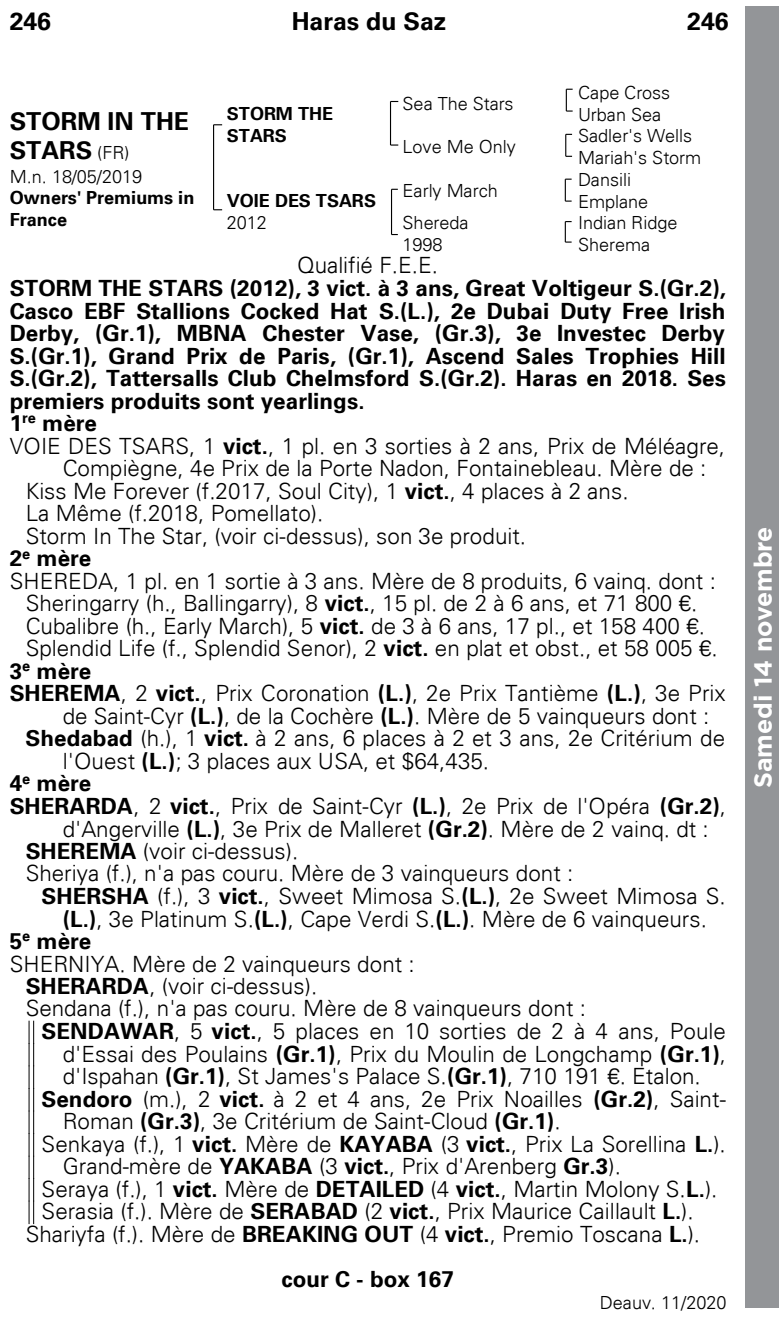
<style>
.page{position:relative;width:779px;height:1321px;background:#fff}
.page>*{position:absolute;margin:0;border:0;box-sizing:border-box;transform-origin:0 0}
.t1{font:700 24.75px/29.5px "Univers 65";color:#000}
.t2{font:700 24.75px "Gotham";color:#fff}
.t3{font:300 22.5px/22.5px "Univers 45";color:#000}
.t4{font:700 22.5px/22.5px "Univers 65";color:#000}
.t5{font:300 18px/21.6px "Univers 45";letter-spacing:-.005em;color:#000}
.t6{font:700 18px/21.4px "Univers 65";color:#000}
.s1{font-family:"Univers 45";font-weight:300;font-size:18px}
.s2{font-family:"Univers 65";font-weight:700}
</style>
<div class="page">
<div style="left:745px;top:6px;width:33px;height:1301px;background:#939598"></div>
<svg style="left:29px;top:1021px;width:5px;height:202px"></svg>
<hr style="left:213px;top:125px;width:1px;height:85px;background:#000">
<svg style="left:390px;top:144px;width:8px;height:2px"></svg>
<hr style="left:390px;top:101px;width:1px;height:44px;background:#000">
<hr style="left:391px;top:189px;width:1px;height:45px;background:#000">
<svg style="left:564px;top:221px;width:7px;height:22px"></svg>
<svg style="left:565px;top:134px;width:6px;height:23px"></svg>
<svg style="left:564px;top:178px;width:7px;height:24px"></svg>
<svg style="left:565px;top:89px;width:7px;height:23px"></svg>
<p class="t1" style="left:10px;top:7px;width:43px">246</p>
<p class="t1" style="left:291px;top:7px;width:156px">Haras du Saz</p>
<p class="t1" style="left:686px;top:7px;width:43px">246</p>
<p class="t5" style="left:402px;top:92px;width:113px">Sea The Stars</p>
<p class="t5" style="left:577px;top:82px;width:94px">Cape Cross<br>Urban Sea</p>
<p class="t5" style="left:402px;top:136px;width:115px">Love Me Only</p>
<p class="t5" style="left:577px;top:125px;width:125px">Sadler's Wells<br>Mariah's Storm</p>
<p class="t6" style="left:227px;top:103px;width:108px">STORM THE<br>STARS</p>
<p class="t1" style="left:10px;top:107px;width:181px">STORM IN THE<br>STARS <span class="s1">(FR)</span></p>
<p class="t5" style="left:10px;top:166px;width:134px">M.n. 18/05/2019</p>
<p class="t6" style="left:10px;top:187px;width:186px">Owners' Premiums in<br>France</p>
<p class="t5" style="left:402px;top:179px;width:97px">Early March</p>
<p class="t5" style="left:577px;top:169px;width:72px">Dansili<br>Emplane</p>
<p class="t5" style="left:402px;top:212px;width:67px">Shereda<br>1998</p>
<p class="t5" style="left:577px;top:212px;width:101px">Indian Ridge<br>Sherema</p>
<p class="t3" style="left:297px;top:254px;width:142px">Qualifié F.E.E.</p>
<p class="t4" style="left:10px;top:277px;width:717px">STORM THE STARS (2012), 3 vict. à 3 ans, Great Voltigeur S.(Gr.2), Casco EBF Stallions Cocked Hat S.(L.), 2e Dubai Duty Free Irish Derby, (Gr.1), MBNA Chester Vase, (Gr.3), 3e Investec Derby S.(Gr.1), Grand Prix de Paris, (Gr.1), Ascend Sales Trophies Hill S.(Gr.2), Tattersalls Club Chelmsford S.(Gr.2). Haras en 2018. Ses premiers produits sont yearlings.<br>1<sup>re</sup> mère</p>
<p class="t3" style="left:10px;top:434px;width:716px">VOIE DES TSARS, 1 <span class="s2">vict.</span>, 1 pl. en 3 sorties à 2 ans, Prix de Méléagre,</p>
<p class="t3" style="left:63px;top:457px;width:645px">Compiègne, 4e Prix de la Porte Nadon, Fontainebleau. Mère de :</p>
<p class="t3" style="left:26px;top:479px;width:604px">Kiss Me Forever (f.2017, Soul City), 1 <span class="s2">vict.</span>, 4 places à 2 ans.</p>
<p class="t3" style="left:26px;top:502px;width:299px">La Même (f.2018, Pomellato).</p>
<p class="t3" style="left:26px;top:524px;width:501px">Storm In The Star, (voir ci-dessus), son 3e produit.</p>
<p class="t4" style="left:10px;top:547px;width:83px">2<sup>e</sup> mère</p>
<p class="t3" style="left:26px;top:569px;width:693px;text-indent:-16px">SHEREDA, 1 pl. en 1 sortie à 3 ans. Mère de 8 produits, 6 vainq. dont :<br>Sheringarry (h., Ballingarry), 8 <span class="s2">vict.</span>, 15 pl. de 2 à 6 ans, et 71 800 €.<br>Cubalibre (h., Early March), 5 <span class="s2">vict.</span> de 3 à 6 ans, 17 pl., et 158 400 €.<br>Splendid Life (f., Splendid Senor), 2 <span class="s2">vict.</span> en plat et obst., et 58 005 €.</p>
<p class="t4" style="left:10px;top:659px;width:83px">3<sup>e</sup> mère</p>
<p class="t3" style="left:10px;top:682px;width:717px"><span class="s2">SHEREMA</span>, 2 <span class="s2">vict.</span>, Prix Coronation <span class="s2">(L.)</span>, 2e Prix Tantième <span class="s2">(L.)</span>, 3e Prix</p>
<p class="t3" style="left:63px;top:704px;width:647px">de Saint-Cyr <span class="s2">(L.)</span>, de la Cochère <span class="s2">(L.)</span>. Mère de 5 vainqueurs dont :</p>
<p class="t3" style="left:26px;top:727px;width:700px"><span class="s2">Shedabad</span> (h.), 1 <span class="s2">vict.</span> à 2 ans, 6 places à 2 et 3 ans, 2e Critérium de</p>
<p class="t3" style="left:63px;top:749px;width:427px">l'Ouest <span class="s2">(L.)</span>; 3 places aux USA, et $64,435.</p>
<p class="t4" style="left:10px;top:772px;width:83px">4<sup>e</sup> mère</p>
<p class="t3" style="left:10px;top:794px;width:717px"><span class="s2">SHERARDA</span>, 2 <span class="s2">vict.</span>, Prix de Saint-Cyr <span class="s2">(L.)</span>, 2e Prix de l'Opéra <span class="s2">(Gr.2)</span>,</p>
<p class="t3" style="left:63px;top:817px;width:647px">d'Angerville <span class="s2">(L.)</span>, 3e Prix de Malleret <span class="s2">(Gr.2)</span>. Mère de 2 vainq. dt :</p>
<p class="t3" style="left:26px;top:839px;width:274px"><span class="s2">SHEREMA</span> (voir ci-dessus).</p>
<p class="t3" style="left:26px;top:862px;width:549px">Sheriya (f.), n'a pas couru. Mère de 3 vainqueurs dont :</p>
<p class="t3" style="left:42px;top:884px;width:685px"><span class="s2">SHERSHA</span> (f.), 3 <span class="s2">vict.</span>, Sweet Mimosa S.<span class="s2">(L.)</span>, 2e Sweet Mimosa S.</p>
<p class="t3" style="left:63px;top:907px;width:645px"><span class="s2">(L.)</span>, 3e Platinum S.<span class="s2">(L.)</span>, Cape Verdi S.<span class="s2">(L.)</span>. Mère de 6 vainqueurs.</p>
<p class="t4" style="left:10px;top:929px;width:83px">5<sup>e</sup> mère</p>
<p class="t3" style="left:10px;top:952px;width:406px">SHERNIYA. Mère de 2 vainqueurs dont :</p>
<p class="t3" style="left:26px;top:974px;width:293px"><span class="s2">SHERARDA</span>, (voir ci-dessus).</p>
<p class="t3" style="left:26px;top:997px;width:561px">Sendana (f.), n'a pas couru. Mère de 8 vainqueurs dont :</p>
<p class="t3" style="left:42px;top:1019px;width:685px"><span class="s2">SENDAWAR</span>, 5 <span class="s2">vict.</span>, 5 places en 10 sorties de 2 à 4 ans, Poule</p>
<p class="t3" style="left:63px;top:1042px;width:664px">d'Essai des Poulains <span class="s2">(Gr.1)</span>, Prix du Moulin de Longchamp <span class="s2">(Gr.1)</span>,</p>
<p class="t3" style="left:63px;top:1064px;width:639px">d'Ispahan <span class="s2">(Gr.1)</span>, St James's Palace S.<span class="s2">(Gr.1)</span>, 710 191 €. Etalon.</p>
<p class="t3" style="left:42px;top:1087px;width:685px"><span class="s2">Sendoro</span> (m.), 2 <span class="s2">vict.</span> à 2 et 4 ans, 2e Prix Noailles <span class="s2">(Gr.2)</span>, Saint-</p>
<p class="t3" style="left:63px;top:1109px;width:499px">Roman <span class="s2">(Gr.3)</span>, 3e Critérium de Saint-Cloud <span class="s2">(Gr.1)</span>.</p>
<p class="t3" style="left:42px;top:1132px;width:685px">Senkaya (f.), 1 <span class="s2">vict.</span> Mère de <span class="s2">KAYABA</span> (3 <span class="s2">vict.</span>, Prix La Sorellina <span class="s2">L.</span>).</p>
<p class="t3" style="left:63px;top:1154px;width:559px">Grand-mère de <span class="s2">YAKABA</span> (3 <span class="s2">vict.</span>, Prix d'Arenberg <span class="s2">Gr.3</span>).</p>
<p class="t3" style="left:42px;top:1177px;width:677px">Seraya (f.), 1 <span class="s2">vict.</span> Mère de <span class="s2">DETAILED</span> (4 <span class="s2">vict.</span>, Martin Molony S.<span class="s2">L.</span>).</p>
<p class="t3" style="left:42px;top:1199px;width:653px">Serasia (f.). Mère de <span class="s2">SERABAD</span> (2 <span class="s2">vict.</span>, Prix Maurice Caillault <span class="s2">L.</span>).</p>
<p class="t3" style="left:26px;top:1222px;width:675px">Shariyfa (f.). Mère de <span class="s2">BREAKING OUT</span> (4 <span class="s2">vict.</span>, Premio Toscana <span class="s2">L.</span>).</p>
<p class="t4" style="left:281px;top:1267px;width:174px">cour C - box 167</p>
<p class="t5" style="left:599px;top:1291px;width:128px">Deauv. 11/2020</p>
<p class="t6" style="left:227px;top:190px;width:151px">VOIE DES TSARS</p>
<p class="t5" style="left:227px;top:212px;width:42px">2012</p>
<p class="t2" style="left:746px;top:788px;width:263px;rotate:-90deg">Samedi 14 novembre</p>
</div>
